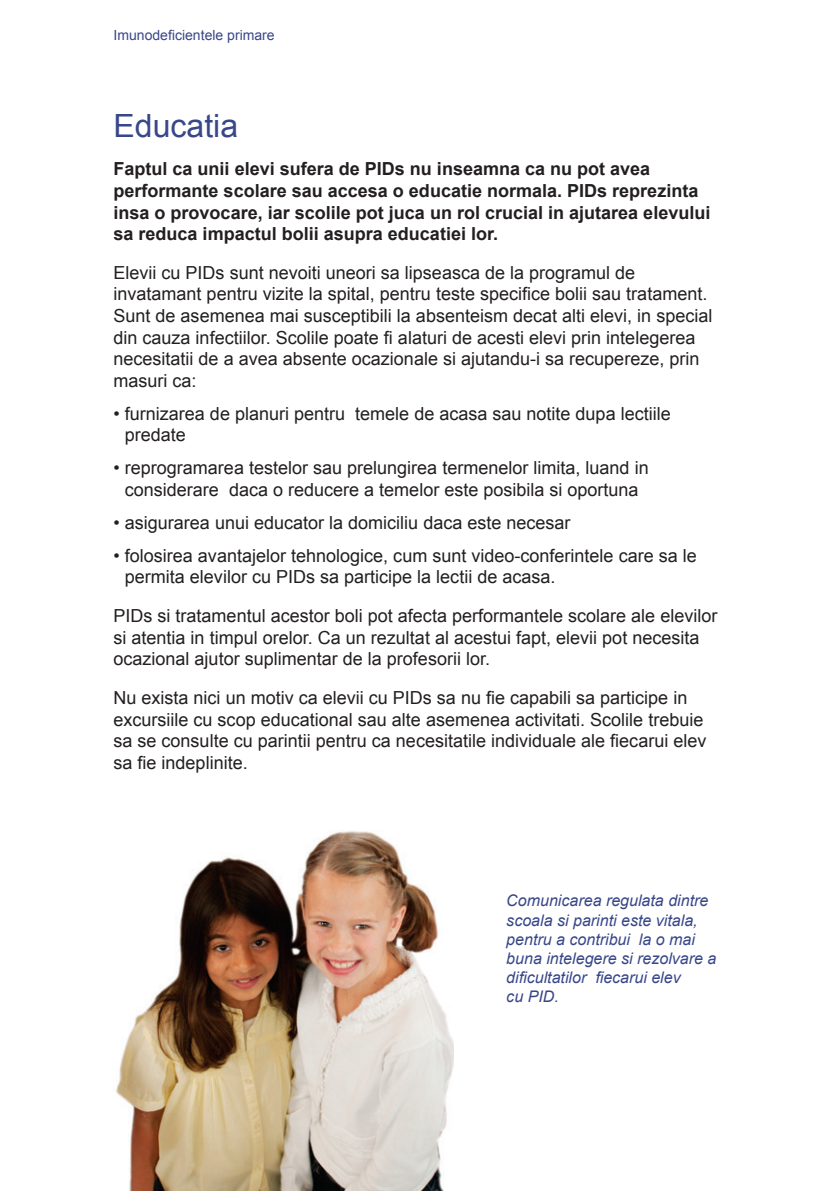
<style>
.page{position:relative;width:840px;height:1191px;background:#fff}
.page>*{position:absolute;margin:0;border:0;box-sizing:border-box;transform-origin:0 0}
.txt{font:32px "Arial";color:#384789}
.txt-2{font:18px/21.6px "Arial";color:#231f20}
.txt-3{font:700 18px/21.6px "Arial";color:#231f20}
.txt_Azul{font:italic 16px/19.2px "Arial";color:#384789}
.t1{font:14px "Arial";color:#384789}
</style>
<div class="page">
<img style="left:116px;top:831px;width:337px;height:360px">
<p class="t1" style="left:113px;top:25px;width:163px">Imunodeficientele primare</p>
<p class="txt" style="left:113px;top:104px;width:126px">Educatia</p>
<p class="txt-3" style="left:113px;top:159px;width:598px">Faptul ca unii elevi sufera de PIDs nu inseamna ca nu pot avea performante scolare sau accesa o educatie normala. PIDs reprezinta insa o provocare, iar scolile pot juca un rol crucial in ajutarea elevului sa reduca impactul bolii asupra educatiei lor.</p>
<p class="txt-2" style="left:113px;top:262px;width:600px">Elevii cu PIDs sunt nevoiti uneori sa lipseasca de la programul de invatamant pentru vizite la spital, pentru teste specifice bolii sau tratament.<br>Sunt de asemenea mai susceptibili la absenteism decat alti elevi, in special din cauza infectiilor. Scolile poate fi alaturi de acesti elevi prin intelegerea necesitatii de a avea absente ocazionale si ajutandu-i sa recupereze, prin masuri ca:</p>
<p class="txt-2" style="left:125px;top:403px;width:547px;text-indent:-11px">• furnizarea de planuri pentru temele de acasa sau notite dupa lectiile predate</p>
<p class="txt-2" style="left:113px;top:457px;width:536px;text-align:center">• reprogramarea testelor sau prelungirea termenelor limita, luand in considerare daca o reducere a temelor este posibila si oportuna</p>
<p class="txt-2" style="left:113px;top:512px;width:458px">• asigurarea unui educator la domiciliu daca este necesar</p>
<p class="txt-2" style="left:125px;top:545px;width:573px;text-indent:-11px">• folosirea avantajelor tehnologice, cum sunt video-conferintele care sa le permita elevilor cu PIDs sa participe la lectii de acasa.</p>
<p class="txt-2" style="left:113px;top:605px;width:605px">PIDs si tratamentul acestor boli pot afecta performantele scolare ale elevilor si atentia in timpul orelor. Ca un rezultat al acestui fapt, elevii pot necesita ocazional ajutor suplimentar de la profesorii lor.</p>
<p class="txt-2" style="left:113px;top:687px;width:594px">Nu exista nici un motiv ca elevii cu PIDs sa nu fie capabili sa participe in excursiile cu scop educational sau alte asemenea activitati. Scolile trebuie sa se consulte cu parintii pentru ca necesitatile individuale ale fiecarui elev sa fie indeplinite.</p>
<p class="txt_Azul" style="left:506px;top:891px;width:211px">Comunicarea regulata dintre scoala si parinti este vitala, pentru a contribui la o mai buna intelegere si rezolvare a dificultatilor fiecarui elev<br>cu PID.</p>
</div>
